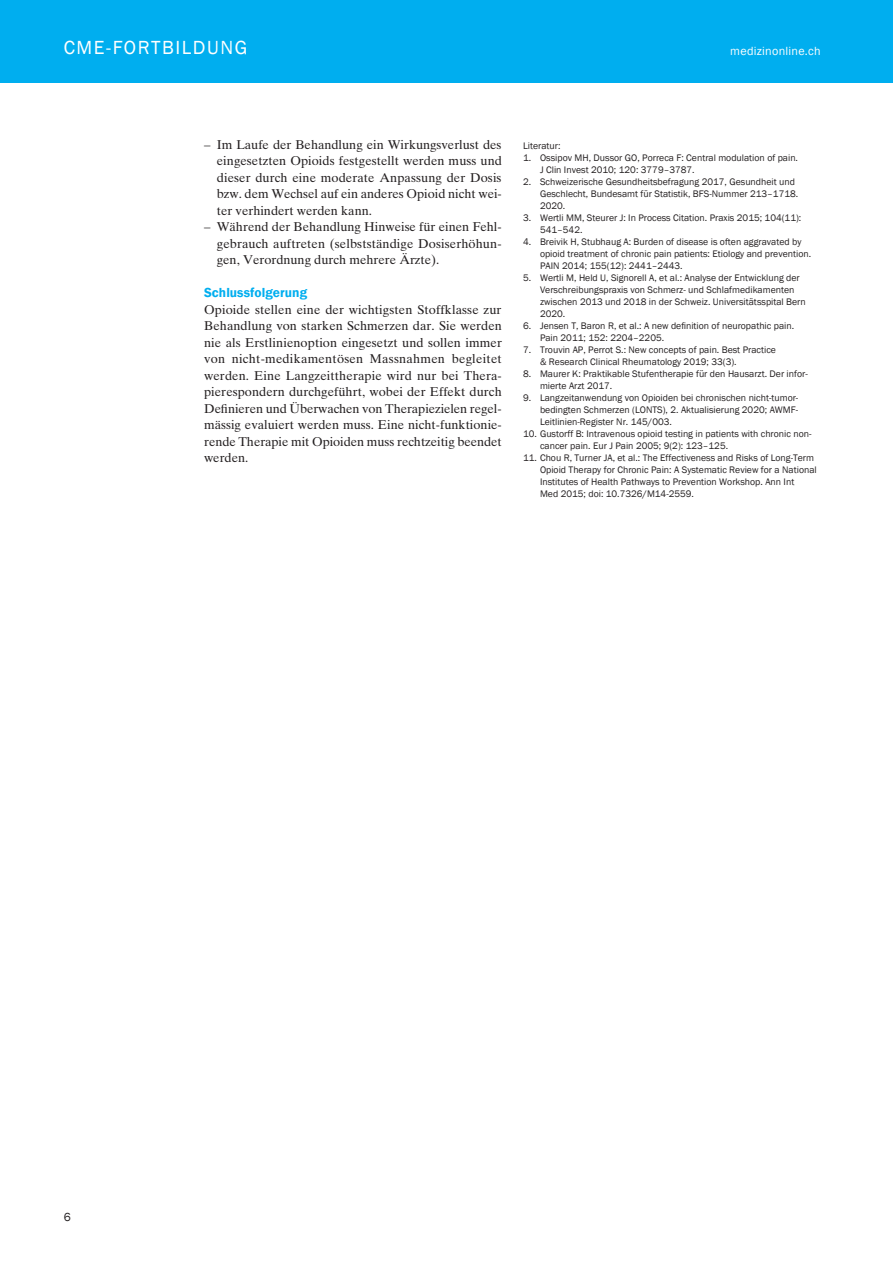
<style>
.page{position:relative;width:893px;height:1263px;background:#fff}
.page>*{position:absolute;margin:0;border:0;box-sizing:border-box;transform-origin:0 0}
.t1{font:19.5px "Franklin Gothic";letter-spacing:.08em;color:#fff}
.Zwiti_CME{font:600 13.5px "Franklin Gothic";letter-spacing:.005em;color:#00aeef}
.Fliesstext_OE_2SP{font:12.75px/16.5px "Times Ten";color:#231f20;text-align:justify}
.t2{font:12.15px "Franklin Gothic";letter-spacing:.02em;color:#fff}
.t3{font:12px "Franklin Gothic";color:#231f20}
.Literatur{font:9.75px/12px "Franklin Gothic";color:#231f20}
.Literaturtitel{font:9.75px "Franklin Gothic";color:#231f20}
</style>
<div class="page">
<div style="left:0;top:0;width:893px;height:83px;background:#00aeef"></div>
<h1 class="t1" style="left:64px;top:36px;width:185px">CME-FORTBILDUNG</h1>
<p class="t2" style="left:730px;top:43px;width:92px">medizinonline.ch</p>
<p class="Fliesstext_OE_2SP" style="left:217px;top:136px;width:287px;text-indent:-13px">– Im Laufe der Behandlung ein Wirkungsverlust des eingesetzten Opioids festgestellt werden muss und dieser durch eine moderate Anpassung der Dosis bzw. dem Wechsel auf ein anderes Opioid nicht wei&shy;ter verhindert werden kann.</p>
<p class="Fliesstext_OE_2SP" style="left:217px;top:218px;width:286px;text-indent:-13px">– Während der Behandlung Hinweise für einen Fehl&shy;gebrauch auftreten (selbstständige Dosiserhöhun&shy;gen, Verordnung durch mehrere Ärzte).</p>
<p class="Zwiti_CME" style="left:204px;top:284px;width:105px">Schlussfolgerung</p>
<p class="Fliesstext_OE_2SP" style="left:204px;top:301px;width:299px">Opioide stellen eine der wichtigsten Stoffklasse zur Behandlung von starken Schmerzen dar. Sie werden nie als Erstlinienoption eingesetzt und sollen immer von nicht-medikamentösen Massnahmen begleitet werden. Eine Langzeittherapie wird nur bei Thera&shy;pierespondern durchgeführt, wobei der Effekt durch Definieren und Überwachen von Therapiezielen regel&shy;mässig evaluiert werden muss. Eine nicht-funktionie&shy;rende Therapie mit Opioiden muss rechtzeitig beendet werden.</p>
<p class="Literaturtitel" style="left:523px;top:139px;width:39px">Literatur:</p>
<p class="Literatur" style="left:540px;top:151px;width:260px;text-indent:-17px">1. Ossipov MH, Dussor GO, Porreca F: Central modulation of pain.<br>J Clin Invest 2010; 120: 3779–3787.</p>
<p class="Literatur" style="left:540px;top:175px;width:260px;text-indent:-17px">2. Schweizerische Gesundheitsbefragung 2017, Gesundheit und<br>Geschlecht, Bundesamt für Statistik, BFS-Nummer 213–1718.<br>2020.</p>
<p class="Literatur" style="left:540px;top:211px;width:263px;text-indent:-17px">3. Wertli MM, Steurer J: In Process Citation. Praxis 2015; 104(11):<br>541–542.</p>
<p class="Literatur" style="left:540px;top:235px;width:273px;text-indent:-17px">4. Breivik H, Stubhaug A: Burden of disease is often aggravated by opioid treatment of chronic pain patients: Etiology and prevention.<br>PAIN 2014; 155(12): 2441–2443.</p>
<p class="Literatur" style="left:540px;top:271px;width:267px;text-indent:-17px">5. Wertli M, Held U, Signorell A, et al.: Analyse der Entwicklung der Verschreibungspraxis von Schmerz- und Schlafmedikamenten zwischen 2013 und 2018 in der Schweiz. Universitätsspital Bern 2020.</p>
<p class="Literatur" style="left:540px;top:319px;width:256px;text-indent:-17px">6. Jensen T, Baron R, et al.: A new definition of neuropathic pain.<br>Pain 2011; 152: 2204–2205.</p>
<p class="Literatur" style="left:540px;top:343px;width:237px;text-indent:-17px">7. Trouvin AP, Perrot S.: New concepts of pain. Best Practice &amp; Research Clinical Rheumatology 2019; 33(3).</p>
<p class="Literatur" style="left:540px;top:367px;width:269px;text-indent:-17px">8. Maurer K: Praktikable Stufentherapie für den Hausarzt. Der infor&shy;mierte Arzt 2017.</p>
<p class="Literatur" style="left:540px;top:391px;width:260px;text-align:justify;text-indent:-17px">9. Langzeitanwendung von Opioiden bei chronischen nicht-tumor&shy;bedingten Schmerzen (LONTS), 2. Aktualisierung 2020; AWMF-Leitlinien-Register Nr. 145/003.</p>
<p class="Literatur" style="left:540px;top:427px;width:273px;text-indent:-17px">10. Gustorff B: Intravenous opioid testing in patients with chronic non&shy;cancer pain. Eur J Pain 2005; 9(2): 123–125.</p>
<p class="Literatur" style="left:540px;top:451px;width:278px;text-indent:-17px">11. Chou R, Turner JA, et al.: The Effectiveness and Risks of Long-Term Opioid Therapy for Chronic Pain: A Systematic Review for a National Institutes of Health Pathways to Prevention Workshop. Ann Int<br>Med 2015; doi: 10.7326/M14-2559.</p>
<p class="t3" style="left:64px;top:1210px;width:9px">6</p>
</div>
